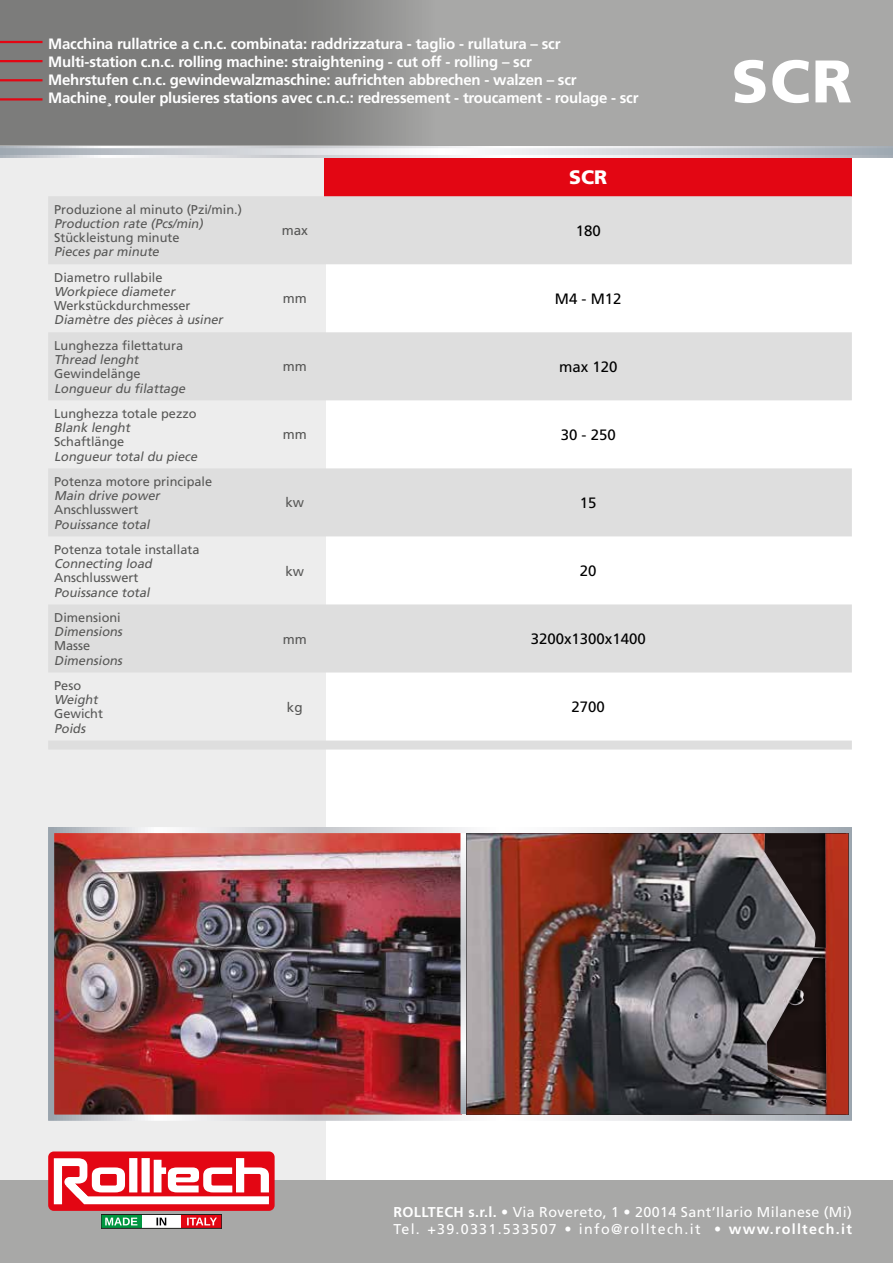
<style>
.page{position:relative;width:893px;height:1263px;background:#fff}
.page>*{position:absolute;margin:0;border:0;box-sizing:border-box;transform-origin:0 0}
.t1{font:900 60px "Frutiger LT Com";color:#fff}
.t2{font:900 52.5px "Frutiger LT Com";letter-spacing:-.01em;color:#fff}
.t3{font:900 19.5px "Frutiger LT Com";color:#fff}
.t4{font:700 15px/18px "Frutiger LT Com";letter-spacing:-.015em;color:#fff}
.t5{font:15px "Frutiger LT Com";color:#000}
.t6{font:14.25px/17.1px "Frutiger LT Com";letter-spacing:.03em;color:#fff}
.t7{font:13.5px "Frutiger LT Com";color:#575756}
.t8{font:12.75px "Frutiger LT Com";color:#575756}
.t9{font:italic 12.75px "Frutiger LT Com";color:#575756}
.s1{font-weight:700}
</style>
<div class="page">
<div style="left:0;top:127px;width:325px;height:1053px;background:#ededed"></div>
<svg style="left:0;top:145px;width:893px;height:13px"></svg>
<div style="left:0;top:0;width:893px;height:145px;background:#a8a8a7"></div>
<svg style="left:0;top:0;width:409px;height:145px;background:#80807e"></svg>
<div style="left:0;top:1180px;width:893px;height:83px;background:#a8a8a7"></div>
<hr style="left:0;top:41px;width:43px;height:2px;background:#e30613">
<hr style="left:0;top:60px;width:43px;height:2px;background:#e30613">
<hr style="left:0;top:79px;width:43px;height:2px;background:#e30613">
<hr style="left:0;top:98px;width:43px;height:3px;background:#e30613">
<img style="left:55px;top:834px;width:405px;height:279px">
<div style="left:48px;top:1151px;width:227px;height:60px;background:#e30613;border-radius:6px"></div>
<svg style="left:54px;top:1158px;width:215px;height:46px"></svg>
<div style="left:62px;top:1176px;width:7px;height:9px;background:#e30613"></div>
<div style="left:64px;top:1177px;width:10px;height:10px;background:#fff;border-radius:50%"></div>
<div style="left:141px;top:1214px;width:41px;height:14px;background:#fff"></div>
<svg style="left:103px;top:1216px;width:38px;height:10px"></svg>
<div style="left:181px;top:1214px;width:41px;height:14px;background:#e30613"></div>
<svg style="left:105px;top:1217px;width:32px;height:8px"></svg>
<svg style="left:156px;top:1217px;width:10px;height:8px"></svg>
<svg style="left:187px;top:1217px;width:30px;height:8px"></svg>
<div style="left:101px;top:1214px;width:121px;height:14px;border:1px solid #1e1e1c"></div>
<div style="left:325px;top:158px;width:527px;height:38px;background:#e30613"></div>
<svg style="left:48px;top:196px;width:804px;height:553px;fill:#e0e0e0"></svg>
<svg style="left:460px;top:834px;width:6px;height:279px"></svg>
<div style="left:48px;top:827px;width:804px;height:293px;border:6px solid #fff"></div>
<div style="left:467px;top:833px;width:381px;height:281px;background:#000;opacity:.72"></div>
<p class="t4" style="left:48px;top:35px;width:592px">Macchina rullatrice a c.n.c. combinata: raddrizzatura - taglio - rullatura – scr Multi-station c.n.c. rolling machine: straightening - cut off - rolling – scr<br>Mehrstufen c.n.c. gewindewalzmaschine: aufrichten abbrechen - walzen – scr Machine¸ rouler plusieres stations avec c.n.c.: redressement - troucament - roulage - scr</p>
<h1 class="t1" style="left:732px;top:46px;width:122px">SCR</h1>
<h2 class="t2" style="left:651px;top:47px;width:203px">RULT1-T</h2>
<p class="t8" style="left:54px;top:202px;width:189px">Produzione al minuto (Pzi/min.)</p>
<p class="t9" style="left:54px;top:216px;width:153px">Production rate (Pcs/min)</p>
<p class="t8" style="left:54px;top:230px;width:127px">Stückleistung minute</p>
<p class="t9" style="left:54px;top:244px;width:109px">Pieces par minute</p>
<p class="t8" style="left:54px;top:270px;width:110px">Diametro rullabile</p>
<p class="t9" style="left:54px;top:284px;width:125px">Workpiece diameter</p>
<p class="t8" style="left:54px;top:298px;width:138px">Werkstückdurchmesser</p>
<p class="t9" style="left:54px;top:312px;width:173px">Diamètre des pièces à usiner</p>
<p class="t8" style="left:54px;top:338px;width:130px">Lunghezza filettatura</p>
<p class="t9" style="left:54px;top:352px;width:88px">Thread lenght</p>
<p class="t8" style="left:54px;top:366px;width:88px">Gewindelänge</p>
<p class="t9" style="left:54px;top:381px;width:135px">Longueur du filattage</p>
<p class="t8" style="left:54px;top:406px;width:144px">Lunghezza totale pezzo</p>
<p class="t9" style="left:54px;top:420px;width:80px">Blank lenght</p>
<p class="t8" style="left:54px;top:434px;width:72px">Schaftlänge</p>
<p class="t9" style="left:54px;top:449px;width:147px">Longueur total du piece</p>
<p class="t8" style="left:54px;top:474px;width:159px">Potenza motore principale</p>
<p class="t9" style="left:54px;top:488px;width:110px">Main drive power</p>
<p class="t8" style="left:54px;top:502px;width:86px">Anschlusswert</p>
<p class="t9" style="left:54px;top:517px;width:100px">Pouissance total</p>
<p class="t8" style="left:54px;top:542px;width:147px">Potenza totale installata</p>
<p class="t9" style="left:54px;top:556px;width:102px">Connecting load</p>
<p class="t8" style="left:54px;top:570px;width:86px">Anschlusswert</p>
<p class="t9" style="left:54px;top:585px;width:100px">Pouissance total</p>
<p class="t8" style="left:54px;top:610px;width:68px">Dimensioni</p>
<p class="t9" style="left:54px;top:624px;width:72px">Dimensions</p>
<p class="t8" style="left:54px;top:638px;width:38px">Masse</p>
<p class="t9" style="left:54px;top:653px;width:72px">Dimensions</p>
<p class="t8" style="left:54px;top:678px;width:28px">Peso</p>
<p class="t9" style="left:54px;top:692px;width:48px">Weight</p>
<p class="t8" style="left:54px;top:706px;width:50px">Gewicht</p>
<p class="t9" style="left:54px;top:721px;width:35px">Poids</p>
<h3 class="t3" style="left:569px;top:166px;width:39px">SCR</h3>
<p class="t7" style="left:282px;top:223px;width:28px">max</p>
<p class="t5" style="left:576px;top:222px;width:27px">180</p>
<p class="t7" style="left:283px;top:291px;width:26px">mm</p>
<p class="t5" style="left:555px;top:290px;width:68px">M4 - M12</p>
<p class="t7" style="left:283px;top:359px;width:26px">mm</p>
<p class="t5" style="left:559px;top:358px;width:60px">max 120</p>
<p class="t7" style="left:283px;top:427px;width:26px">mm</p>
<p class="t5" style="left:561px;top:426px;width:57px">30 - 250</p>
<p class="t7" style="left:285px;top:495px;width:20px">kw</p>
<p class="t5" style="left:580px;top:494px;width:18px">15</p>
<p class="t7" style="left:285px;top:563px;width:20px">kw</p>
<p class="t5" style="left:580px;top:562px;width:18px">20</p>
<p class="t7" style="left:283px;top:631px;width:26px">mm</p>
<p class="t5" style="left:531px;top:630px;width:117px">3200x1300x1400</p>
<p class="t7" style="left:287px;top:699px;width:17px">kg</p>
<p class="t5" style="left:572px;top:698px;width:35px">2700</p>
<p class="t6" style="left:393px;top:1203px;width:460px"><span class="s1">ROLLTECH s.r.l. •</span> Via Rovereto, 1 • 20014 Sant’Ilario Milanese (Mi)<br>Tel. +39.0331.533507 • info@rolltech.it <span class="s1">• www.rolltech.it</span></p>
</div>
